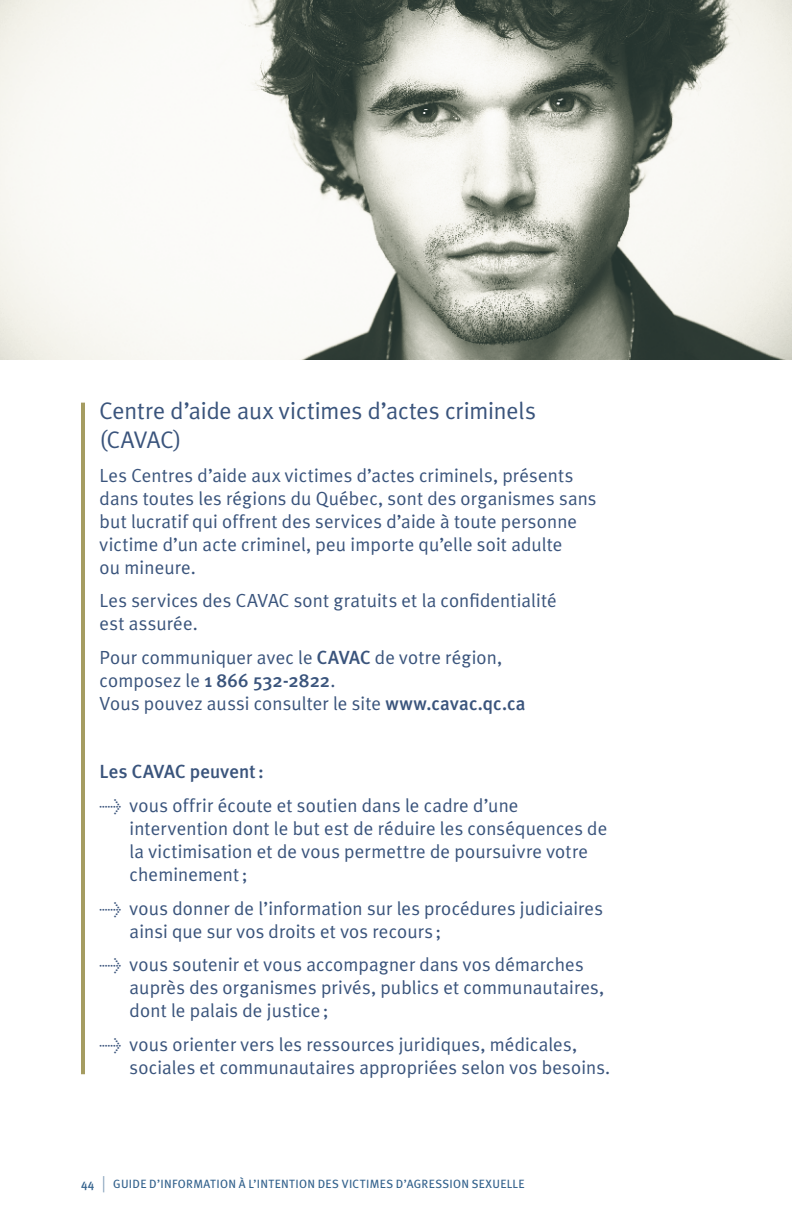
<style>
.page{position:relative;width:792px;height:1224px;background:#fff}
.page>*{position:absolute;margin:0;border:0;box-sizing:border-box;transform-origin:0 0}
.t1{font:24px/28.8px "Meta Plus Normal";letter-spacing:-.005em;color:#3a547c}
.t2{font:19px/23px "Meta Plus Normal";letter-spacing:.005em;color:#3a547c}
.t3{font:500 19px "Meta Plus";letter-spacing:.005em;color:#3a547c}
.t4{font:12px "Meta Plus";letter-spacing:.025em;color:#33628d}
.s1{font-family:"Meta Plus";font-weight:500}
.s2{font-family:"Meta Plus Normal";font-weight:400}
.s3{font-weight:500}
.s4{font-size:21px;color:#809db8}
</style>
<div class="page">
<img style="left:0;top:0;width:792px;height:360px">
<hr style="left:81px;top:403px;width:4px;height:671px;background:#a59c61">
<p class="t1" style="left:100px;top:396px;width:438px">Centre d’aide aux victimes d’actes criminels (CAVAC)</p>
<p class="t2" style="left:100px;top:463px;width:498px">Les Centres d’aide aux victimes d’actes criminels, présents dans toutes les régions du Québec, sont des organismes sans but lucratif qui offrent des services d’aide à toute personne victime d’un acte criminel, peu importe qu’elle soit adulte<br>ou mineure.</p>
<p class="t2" style="left:100px;top:589px;width:459px">Les services des CAVAC sont gratuits et la confidentialité est assurée.</p>
<p class="t2" style="left:100px;top:646px;width:404px">Pour communiquer avec le <span class="s1">CAVAC</span> de votre région,</p>
<p class="t3" style="left:100px;top:670px;width:237px"><span class="s2">composez le</span> 1 866 532-2822<span class="s2">.</span></p>
<p class="t2" style="left:100px;top:692px;width:427px">Vous pouvez aussi consulter le site <span class="s1">www.cavac.qc.ca</span></p>
<p class="t3" style="left:100px;top:760px;width:166px">Les CAVAC peuvent:</p>
<p class="t2" style="left:130px;top:793px;width:479px;text-indent:-30px">&gt; vous offrir écoute et soutien dans le cadre d’une intervention dont le but est de réduire les conséquences de la victimisation et de vous permettre de poursuivre votre cheminement;</p>
<p class="t2" style="left:130px;top:896px;width:475px;text-indent:-30px">&gt; vous donner de l’information sur les procédures judiciaires ainsi que sur vos droits et vos recours ;</p>
<p class="t2" style="left:130px;top:953px;width:476px;text-indent:-30px">&gt; vous soutenir et vous accompagner dans vos démarches auprès des organismes privés, publics et communautaires, dont le palais de justice;</p>
<p class="t2" style="left:130px;top:1033px;width:482px;text-indent:-30px">&gt; vous orienter vers les ressources juridiques, médicales, sociales et communautaires appropriées selon vos besoins.</p>
<p class="t4" style="left:81px;top:1177px;width:445px"><span class="s3">44</span> <span class="s4">|</span> GUIDE D’INFORMATION À L’INTENTION DES VICTIMES D’AGRESSION SEXUELLE</p>
</div>
